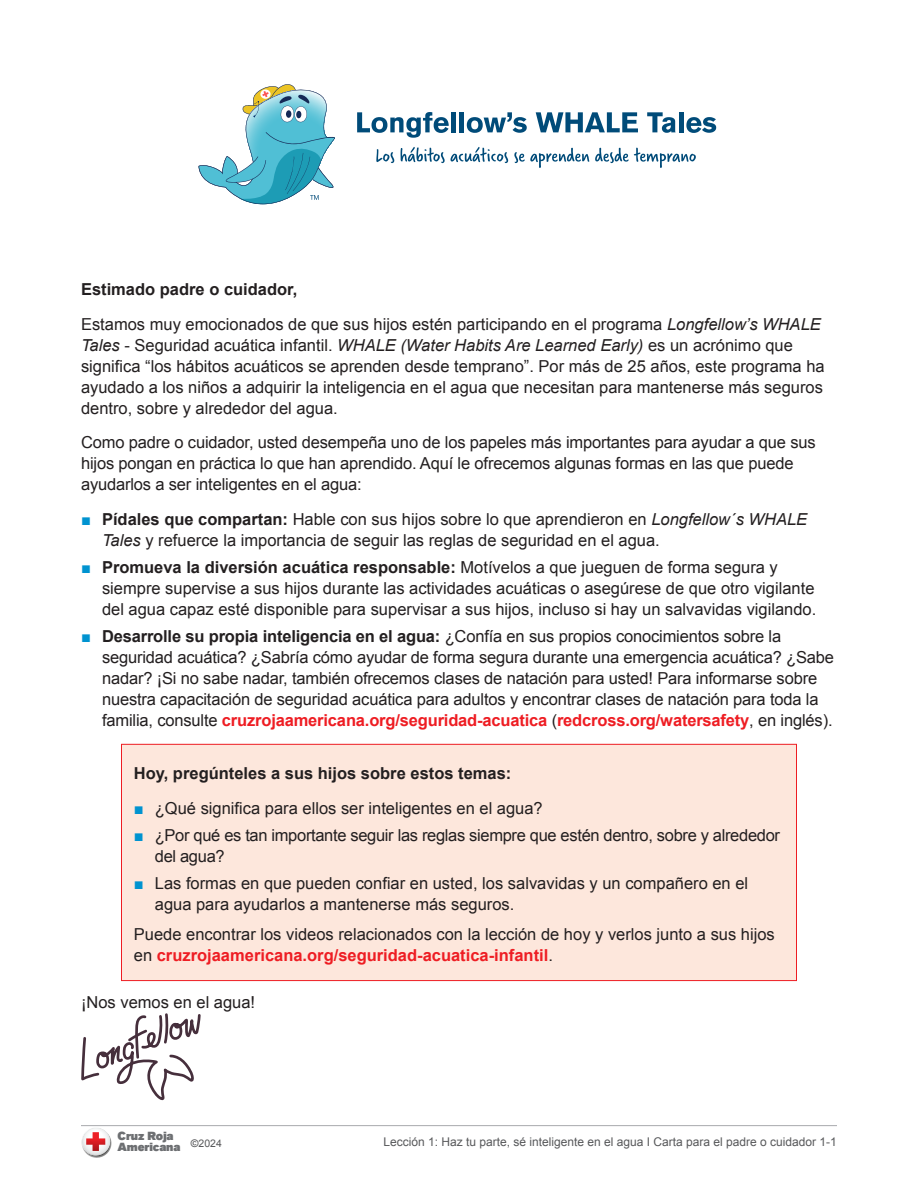
<style>
.page{position:relative;width:918px;height:1188px;background:#fff}
.page>*{position:absolute;margin:0;border:0;box-sizing:border-box;transform-origin:0 0}
.TXT{font:16.5px/21px "Arial";color:#231f20}
.Table_body{font:16.5px/21px "Arial";color:#231f20}
.TXT-2{font:16.5px/21px "Arial";letter-spacing:-.02em;color:#231f20}
.TXT-3{font:700 16.5px "Arial";color:#231f20}
.t1{font:12px "Arial";color:#57585a}
.t2{font:900 11.7px/10.5px "Akzid Grtsk Next";letter-spacing:-.01em;color:#6d6f72}
.t3{font:10.5px "Arial";color:#57585a}
.s1{font-style:italic}
.s2{color:#0093d0}
.s3{font-weight:700}
.s4{font-weight:700;color:#ee1d23}
</style>
<div class="page">
<hr style="left:81px;top:1125px;width:756px;height:1px;background:#a8a9ad">
<svg style="left:81px;top:1128px;width:31px;height:30px"></svg>
<div style="left:122px;top:744px;width:674px;height:237px;background:#fde7dc"></div>
<div style="left:121px;top:744px;width:676px;height:237px;border:1px solid #ee1d23"></div>
<svg style="left:81px;top:1013px;width:120px;height:88px"></svg>
<svg style="left:357px;top:112px;width:92px;height:26px"></svg>
<div style="left:451px;top:112px;width:5px;height:20px;background:#004b79"></div>
<hr style="left:460px;top:112px;width:4px;height:20px;background:#004b79">
<svg style="left:467px;top:112px;width:60px;height:21px"></svg>
<svg style="left:536px;top:112px;width:102px;height:20px"></svg>
<svg style="left:647px;top:112px;width:29px;height:21px"></svg>
<hr style="left:679px;top:112px;width:4px;height:20px;background:#004b79">
<svg style="left:686px;top:117px;width:30px;height:16px"></svg>
<svg style="left:198px;top:84px;width:137px;height:121px"></svg>
<svg style="left:376px;top:149px;width:18px;height:14px"></svg>
<svg style="left:401px;top:147px;width:44px;height:16px"></svg>
<svg style="left:451px;top:147px;width:57px;height:16px"></svg>
<svg style="left:514px;top:148px;width:75px;height:20px"></svg>
<svg style="left:595px;top:148px;width:101px;height:20px"></svg>
<p class="TXT-3" style="left:81px;top:278px;width:218px">Estimado padre o cuidador,</p>
<p class="TXT" style="left:81px;top:314px;width:745px">Estamos muy emocionados de que sus hijos estén participando en el programa <span class="s1">Longfellow’s WHALE Tales</span> - Seguridad acuática infantil. <span class="s1">WHALE (Water Habits Are Learned Early)</span> es un acrónimo que significa “los hábitos acuáticos se aprenden desde temprano”. Por más de 25 años, este programa ha ayudado a los niños a adquirir la inteligencia en el agua que necesitan para mantenerse más seguros dentro, sobre y alrededor del agua.</p>
<p class="TXT" style="left:81px;top:432px;width:736px">Como padre o cuidador, usted desempeña uno de los papeles más importantes para ayudar a que sus hijos pongan en práctica lo que han aprendido. Aquí le ofrecemos algunas formas en las que puede ayudarlos a ser inteligentes en el agua:</p>
<p class="TXT" style="left:102px;top:509px;width:707px;text-indent:-21px"><span class="s2">■</span> <span class="s3">Pídales que compartan:</span> Hable con sus hijos sobre lo que aprendieron en <span class="s1">Longfellow´s WHALE<br>Tales</span> y refuerce la importancia de seguir las reglas de seguridad en el agua.</p>
<p class="TXT" style="left:102px;top:557px;width:716px;text-indent:-21px"><span class="s2">■</span> <span class="s3">Promueva la diversión acuática responsable:</span> Motívelos a que jueguen de forma segura y siempre supervise a sus hijos durante las actividades acuáticas o asegúrese de que otro vigilante del agua capaz esté disponible para supervisar a sus hijos, incluso si hay un salvavidas vigilando.</p>
<p class="TXT" style="left:102px;top:626px;width:734px;text-indent:-21px"><span class="s2">■</span> <span class="s3">Desarrolle su propia inteligencia en el agua:</span> ¿Confía en sus propios conocimientos sobre la seguridad acuática? ¿Sabría cómo ayudar de forma segura durante una emergencia acuática? ¿Sabe nadar? ¡Si no sabe nadar, también ofrecemos clases de natación para usted! Para informarse sobre nuestra capacitación de seguridad acuática para adultos y encontrar clases de natación para toda la familia, consulte <span class="s4">cruzrojaamericana.org/seguridad-acuatica</span> (<span class="s4">redcross.org/watersafety</span>, en inglés).</p>
<p class="TXT-3" style="left:134px;top:763px;width:379px">Hoy, pregúnteles a sus hijos sobre estos temas:</p>
<p class="TXT" style="left:134px;top:798px;width:410px"><span class="s2">■</span> ¿Qué significa para ellos ser inteligentes en el agua?</p>
<p class="TXT-2" style="left:155px;top:825px;width:627px;text-indent:-21px"><span class="s2">■</span> ¿Por qué es tan importante seguir las reglas siempre que estén dentro, sobre y alrededor del agua?</p>
<p class="TXT" style="left:155px;top:873px;width:595px;text-indent:-21px"><span class="s2">■</span> Las formas en que pueden confiar en usted, los salvavidas y un compañero en el agua para ayudarlos a mantenerse más seguros.</p>
<p class="Table_body" style="left:134px;top:924px;width:643px">Puede encontrar los videos relacionados con la lección de hoy y verlos junto a sus hijos en <span class="s4">cruzrojaamericana.org/seguridad-acuatica-infantil</span>.</p>
<p class="TXT" style="left:81px;top:992px;width:176px">¡Nos vemos en el agua!</p>
<p class="t2" style="left:118px;top:1131px;width:64px">Cruz Roja<br>Americana</p>
<p class="t3" style="left:191px;top:1136px;width:33px"><span class="s3">©</span>2024</p>
<p class="t1" style="left:383px;top:1133px;width:455px">Lección 1: Haz tu parte, sé inteligente en el agua I Carta para el padre o cuidador 1-1</p>
</div>
